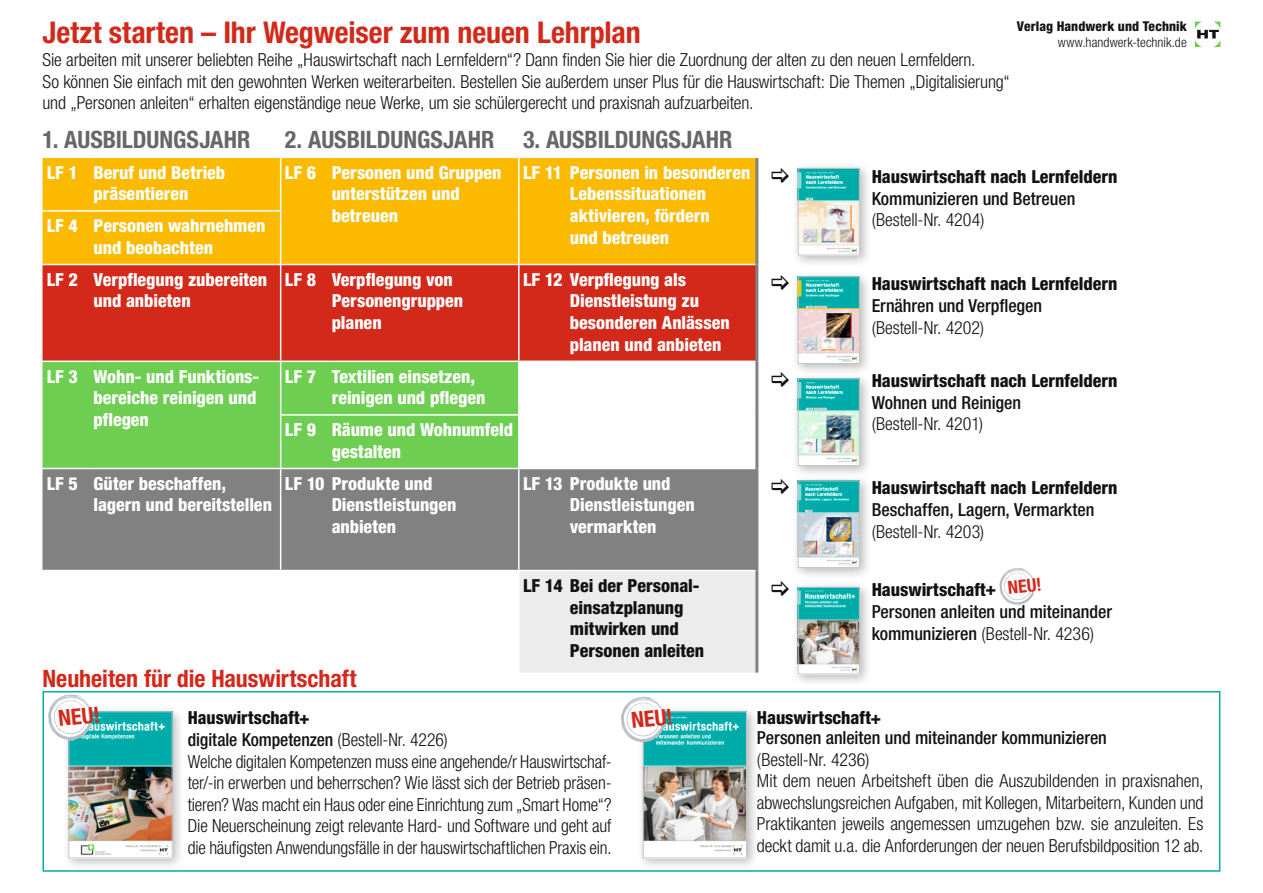
<style>
.page{position:relative;width:1263px;height:893px;background:#fff}
.page>*{position:absolute;margin:0;border:0;box-sizing:border-box;transform-origin:0 0}
.t1{font:700 condensed 30px "Helvetica Neue LT Std";letter-spacing:-.005em;color:#d2291b}
.t2{font:700 condensed 24px "Helvetica Neue LT Std";color:#676767}
.t3{font:700 condensed 24px "Helvetica Neue LT Std";color:#d2291b}
.t4{font:700 condensed 22.35px "Helvetica Neue LT Std";color:#d2291b}
.t5{font:700 condensed 18.15px "Helvetica Neue LT Std";color:#d2291b}
.t6{font:300 condensed 18px/21.6px "Helvetica Neue LT Std";letter-spacing:-.01em;color:#111212}
.t7{font:800 condensed 18px/21.6px "Helvetica Neue LT Std";color:#fff}
.t8{font:800 condensed 18px/21.6px "Helvetica Neue LT Std";color:#111212}
.t9{font:500 condensed 18px/21.6px "Helvetica Neue LT Std";letter-spacing:-.005em;color:#111212}
.t10{font:800 condensed 13.5px "Helvetica Neue LT Std";letter-spacing:.01em;color:#111212}
.t11{font:300 condensed 13.5px "Helvetica Neue LT Std";letter-spacing:.005em;color:#111212}
.s1{font-weight:300}
.s2{font-weight:500}
</style>
<div class="page">
<div style="left:43px;top:691px;width:1177px;height:181px;border:2px solid #00adaa"></div>
<div style="left:43px;top:158px;width:712px;height:106px;background:#fbba00"></div>
<div style="left:43px;top:265px;width:712px;height:96px;background:#d2291b"></div>
<div style="left:43px;top:362px;width:475px;height:106px;background:#6dce51"></div>
<div style="left:43px;top:469px;width:712px;height:101px;background:#818181"></div>
<div style="left:520px;top:571px;width:235px;height:102px;background:#ececec"></div>
<hr style="left:518px;top:158px;width:1px;height:53px;background:#fff">
<hr style="left:518px;top:211px;width:1px;height:53px;background:#fff">
<hr style="left:518px;top:265px;width:1px;height:96px;background:#fff">
<hr style="left:518px;top:469px;width:1px;height:101px;background:#fff">
<hr style="left:280px;top:158px;width:1px;height:52px;background:#fff">
<hr style="left:280px;top:212px;width:1px;height:52px;background:#fff">
<hr style="left:280px;top:265px;width:1px;height:96px;background:#fff">
<hr style="left:280px;top:362px;width:1px;height:52px;background:#fff">
<hr style="left:280px;top:416px;width:1px;height:52px;background:#fff">
<hr style="left:280px;top:469px;width:1px;height:101px;background:#fff">
<hr style="left:280px;top:414px;width:52px;height:2px;background:#fff">
<hr style="left:332px;top:414px;width:187px;height:2px;background:#fff">
<hr style="left:755px;top:158px;width:3px;height:53px;background:#818181">
<hr style="left:755px;top:211px;width:3px;height:53px;background:#818181">
<hr style="left:755px;top:264px;width:3px;height:97px;background:#818181">
<hr style="left:755px;top:361px;width:3px;height:54px;background:#818181">
<hr style="left:755px;top:415px;width:3px;height:53px;background:#818181">
<hr style="left:755px;top:468px;width:3px;height:102px;background:#818181">
<hr style="left:755px;top:570px;width:3px;height:103px;background:#818181">
<hr style="left:43px;top:210px;width:51px;height:2px;background:#fff">
<hr style="left:94px;top:210px;width:187px;height:2px;background:#fff">
<svg style="left:999px;top:568px;width:36px;height:37px"></svg>
<div style="left:792px;top:162px;width:80px;height:106px;background:#111212;opacity:.3"></div>
<img style="left:800px;top:170px;width:57px;height:83px">
<div style="left:798px;top:168px;width:61px;height:87px;border:1px solid #c4c4c5"></div>
<div style="left:792px;top:270px;width:80px;height:106px;background:#111212;opacity:.3"></div>
<img style="left:800px;top:279px;width:57px;height:83px">
<div style="left:798px;top:277px;width:61px;height:87px;border:1px solid #c4c4c5"></div>
<div style="left:792px;top:372px;width:80px;height:106px;background:#111212;opacity:.3"></div>
<img style="left:800px;top:381px;width:57px;height:83px">
<div style="left:798px;top:379px;width:61px;height:87px;border:1px solid #c4c4c5"></div>
<div style="left:792px;top:474px;width:80px;height:106px;background:#111212;opacity:.3"></div>
<img style="left:800px;top:483px;width:57px;height:83px">
<div style="left:798px;top:481px;width:61px;height:87px;border:1px solid #c4c4c5"></div>
<div style="left:792px;top:581px;width:80px;height:106px;background:#111212;opacity:.3"></div>
<img style="left:800px;top:589px;width:57px;height:83px">
<div style="left:798px;top:587px;width:61px;height:87px;border:1px solid #c4c4c5"></div>
<svg style="left:1195px;top:22px;width:25px;height:25px"></svg>
<div style="left:637px;top:705px;width:122px;height:165px;background:#111212;opacity:.3"></div>
<img style="left:645px;top:714px;width:100px;height:142px">
<div style="left:643px;top:712px;width:104px;height:146px;border:1px solid #c4c4c5"></div>
<div style="left:62px;top:705px;width:123px;height:165px;background:#111212;opacity:.3"></div>
<img style="left:71px;top:714px;width:99px;height:142px">
<div style="left:69px;top:712px;width:103px;height:146px;border:1px solid #c4c4c5"></div>
<svg style="left:621px;top:696px;width:44px;height:46px"></svg>
<svg style="left:48px;top:693px;width:45px;height:47px"></svg>
<h1 class="t1" style="left:43px;top:14px;width:600px">Jetzt starten – Ihr Wegweiser zum neuen Lehrplan</h1>
<p class="t10" style="left:1017px;top:18px;width:171px">Verlag Handwerk und Technik</p>
<p class="t11" style="left:1058px;top:35px;width:130px">www.handwerk-technik.de</p>
<p class="t6" style="left:43px;top:49px;width:969px">Sie arbeiten mit unserer beliebten Reihe „Hauswirtschaft nach Lernfeldern“? Dann finden Sie hier die Zuordnung der alten zu den neuen Lernfeldern.<br>So können Sie einfach mit den gewohnten Werken weiterarbeiten. Bestellen Sie außerdem unser Plus für die Hauswirtschaft: Die Themen „Digitalisierung“ und „Personen anleiten“ erhalten eigenständige neue Werke, um sie schülergerecht und praxisnah aufzuarbeiten.</p>
<h2 class="t2" style="left:43px;top:125px;width:210px">1. Ausbildungsjahr</h2>
<h2 class="t2" style="left:285px;top:125px;width:449px">2. Ausbildungsjahr 3. Ausbildungsjahr</h2>
<p class="t7" style="left:47px;top:161px;width:180px;text-align:center">LF 1 Beruf und Betrieb präsentieren</p>
<p class="t7" style="left:332px;top:161px;width:171px;text-indent:-47px">LF 6 Personen und Gruppen unterstützen und betreuen</p>
<p class="t7" style="left:570px;top:161px;width:182px;text-indent:-47px">LF 11 Personen in besonderen<br>Lebenssituationen aktivieren, fördern<br>und betreuen</p>
<p class="t8" style="left:872px;top:166px;width:247px">Hauswirtschaft nach Lernfeldern</p>
<p class="t9" style="left:872px;top:187px;width:205px">Kommunizieren und Betreuen</p>
<p class="t6" style="left:872px;top:209px;width:114px">(Bestell-Nr. 4204)</p>
<p class="t7" style="left:47px;top:215px;width:220px;text-align:center">LF 4 Personen wahrnehmen und beobachten</p>
<p class="t7" style="left:94px;top:268px;width:175px;text-indent:-47px">LF 2 Verpflegung zubereiten und anbieten</p>
<p class="t7" style="left:332px;top:268px;width:133px;text-indent:-47px">LF 8 Verpflegung von<br>Personengruppen planen</p>
<p class="t7" style="left:570px;top:268px;width:161px;text-indent:-47px">LF 12 Verpflegung als<br>Dienstleistung zu besonderen Anlässen planen und anbieten</p>
<p class="t8" style="left:872px;top:273px;width:247px">Hauswirtschaft nach Lernfeldern</p>
<p class="t9" style="left:872px;top:295px;width:172px">Ernähren und Verpflegen</p>
<p class="t6" style="left:872px;top:316px;width:114px">(Bestell-Nr. 4202)</p>
<p class="t7" style="left:94px;top:365px;width:167px;text-indent:-47px">LF 3 Wohn- und Funktions&shy;bereiche reinigen und pflegen</p>
<p class="t7" style="left:332px;top:365px;width:155px;text-indent:-47px">LF 7 Textilien einsetzen, reinigen und pflegen</p>
<p class="t8" style="left:872px;top:370px;width:247px">Hauswirtschaft nach Lernfeldern</p>
<p class="t9" style="left:872px;top:391px;width:151px">Wohnen und Reinigen</p>
<p class="t6" style="left:872px;top:413px;width:113px">(Bestell-Nr. 4201)</p>
<p class="t7" style="left:332px;top:419px;width:183px;text-indent:-47px">LF 9 Räume und Wohnumfeld gestalten</p>
<p class="t7" style="left:94px;top:472px;width:180px;text-indent:-47px">LF 5 Güter beschaffen, lagern und bereitstellen</p>
<p class="t7" style="left:332px;top:472px;width:126px;text-indent:-47px">LF 10 Produkte und<br>Dienstleistungen anbieten</p>
<p class="t7" style="left:570px;top:472px;width:126px;text-indent:-47px">LF 13 Produkte und<br>Dienstleistungen vermarkten</p>
<p class="t8" style="left:872px;top:477px;width:247px">Hauswirtschaft nach Lernfeldern</p>
<p class="t9" style="left:872px;top:498px;width:224px">Beschaffen, Lagern, Vermarkten</p>
<p class="t6" style="left:872px;top:520px;width:114px">(Bestell-Nr. 4203)</p>
<h2 class="t3" style="left:43px;top:664px;width:316px">Neuheiten für die Hauswirtschaft</h2>
<p class="t5" style="left:1007px;top:576px;width:35px;rotate:-6deg">NEU!</p>
<p class="t8" style="left:570px;top:574px;width:136px;text-indent:-47px">LF 14 Bei der Personal&shy;einsatzplanung mitwirken und<br>Personen anleiten</p>
<p class="t8" style="left:872px;top:579px;width:126px">Hauswirtschaft+</p>
<p class="t9" style="left:872px;top:601px;width:242px">Personen anleiten und miteinander kommunizieren <span class="s1">(Bestell-Nr. 4236)</span></p>
<p class="t4" style="left:57px;top:705px;width:43px;rotate:-6deg">NEU!</p>
<p class="t8" style="left:188px;top:707px;width:123px">Hauswirtschaft+</p>
<p class="t4" style="left:630px;top:707px;width:43px;rotate:-6deg">NEU!</p>
<p class="t6" style="left:188px;top:729px;width:425px"><span class="s2">digitale Kompetenzen</span> (Bestell-Nr. 4226)<br>Welche digitalen Kompetenzen muss eine angehende/r Hauswirtschaf&shy;ter/-in erwerben und beherrschen? Wie lässt sich der Betrieb präsen&shy;tieren? Was macht ein Haus oder eine Einrichtung zum „Smart Home“?<br>Die Neuerscheinung zeigt relevante Hard- und Software und geht auf die häufigsten Anwendungsfälle in der hauswirtschaftlichen Praxis ein.</p>
<p class="t8" style="left:757px;top:707px;width:126px">Hauswirtschaft+</p>
<p class="t9" style="left:757px;top:726px;width:351px">Personen anleiten und miteinander kommunizieren</p>
<p class="t6" style="left:757px;top:748px;width:448px">(Bestell-Nr. 4236)<br>Mit dem neuen Arbeitsheft üben die Auszubildenden in praxisnahen, abwechslungsreichen Aufgaben, mit Kollegen, Mitarbeitern, Kunden und Praktikanten jeweils angemessen umzugehen bzw. sie anzuleiten. Es deckt damit u.a. die Anforderungen der neuen Berufsbildposition 12 ab.</p>
</div>
